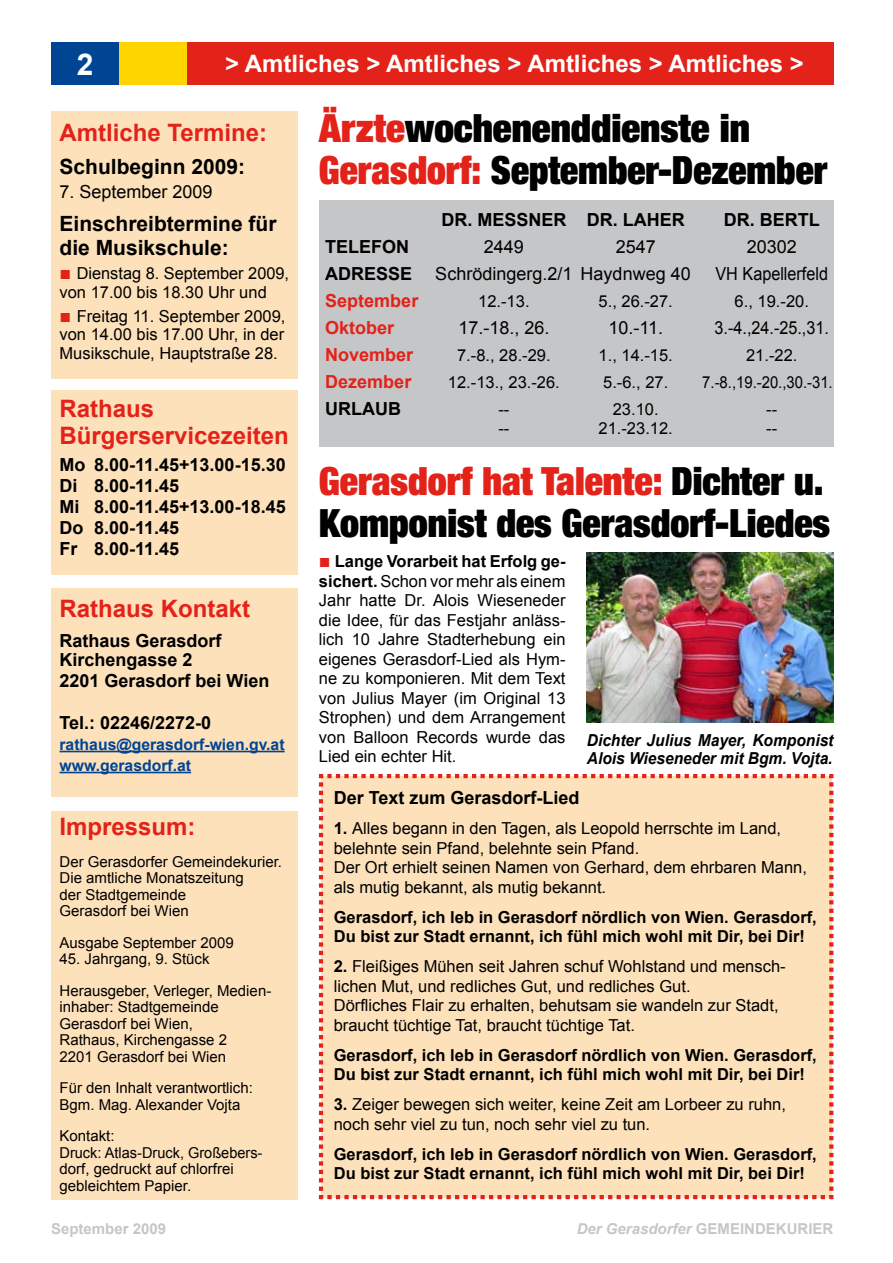
<style>
.page{position:relative;width:893px;height:1263px;background:#fff}
.page>*{position:absolute;margin:0;border:0;box-sizing:border-box;transform-origin:0 0}
.t1{font:900 expanded 39px/42px "Helvetica Neue";color:#000}
.t2{font:700 30px "Arial";color:#fff}
.t3{font:700 24px/27px "Arial";color:#e32219}
.t4{font:700 24px "Arial";color:#fff}
.t5{font:700 21px/24px "Arial";color:#000}
.t6{font:700 18px/21px "Arial";color:#000}
.t7{font:18px "Arial";color:#000}
.t8{font:700 18px "Arial";color:#e32219}
.t9{font:18px "Arial";color:#000;scale:.9 1}
.t10{font:16.5px/19.5px "Arial";color:#000}
.t11{font:700 16.5px/19.5px "Arial";color:#000}
.t12{font:italic 700 16.5px/18.8px "Arial";color:#000;scale:.94 1}
.t13{font:16.5px "Arial";color:#000;scale:.9 1}
.t14{font:700 15.75px/21px "Arial";color:#004494}
.t15{font:15px/16.5px "Arial";color:#000}
.t16{font:italic 700 15px "Arial";color:#c5c6c8}
.t17{font:700 15px "Arial";color:#c5c6c8}
.s1{font-size:19.5px;color:#e32219}
.s2{color:#e32219}
.s3{font-weight:700}
.s4{font-style:normal}
</style>
<div class="page">
<div style="left:51px;top:43px;width:68px;height:42px;background:#004494"></div>
<div style="left:119px;top:43px;width:68px;height:42px;background:#ffd500"></div>
<div style="left:187px;top:43px;width:646px;height:42px;background:#e32219"></div>
<div style="left:51px;top:811px;width:247px;height:388px;background:#fde1bb"></div>
<div style="left:51px;top:111px;width:247px;height:267px;background:#fde1bb"></div>
<div style="left:51px;top:390px;width:247px;height:185px;background:#fde1bb"></div>
<div style="left:319px;top:200px;width:514px;height:246px;background:#c5c6c8"></div>
<div style="left:51px;top:588px;width:247px;height:209px;background:#fde1bb"></div>
<hr style="left:60px;top:751px;width:225px;height:1px;background:#004494">
<hr style="left:60px;top:772px;width:131px;height:1px;background:#004494">
<div style="left:318px;top:774px;width:516px;height:426px;background:#fde1bb"></div>
<img style="left:587px;top:553px;width:246px;height:170px">
<h2 class="t2" style="left:77px;top:44px;width:18px">2</h2>
<h3 class="t4" style="left:225px;top:48px;width:580px">&gt; Amtliches &gt; Amtliches &gt; Amtliches &gt; Amtliches &gt;</h3>
<h3 class="t3" style="left:60px;top:120px;width:209px">Amtliche Termine:</h3>
<p class="t5" style="left:60px;top:155px;width:187px">Schulbeginn 2009:</p>
<p class="t7" style="left:60px;top:180px;width:155px">7. September 2009</p>
<p class="t5" style="left:60px;top:212px;width:219px">Einschreibtermine für die Musikschule:</p>
<p class="t10" style="left:60px;top:264px;width:231px;line-height:18.8px"><span class="s1">■</span> Dienstag 8. September 2009, von 17.00 bis 18.30 Uhr und</p>
<p class="t10" style="left:60px;top:307px;width:228px;line-height:18.8px;text-align:justify"><span class="s1">■</span> Freitag 11. September 2009, von 14.00 bis 17.00 Uhr, in der Musikschule, Hauptstraße 28.</p>
<h3 class="t3" style="left:60px;top:396px;width:231px">Rathaus<br>Bürgerservicezeiten</h3>
<p class="t6" style="left:60px;top:455px;width:228px">Mo 8.00-11.45+13.00-15.30<br>Di 8.00-11.45<br>Mi 8.00-11.45+13.00-18.45<br>Do 8.00-11.45<br>Fr 8.00-11.45</p>
<h3 class="t3" style="left:60px;top:596px;width:192px">Rathaus Kontakt</h3>
<p class="t6" style="left:60px;top:632px;width:164px;line-height:18.8px">Rathaus Gerasdorf<br>Kirchengasse 2</p>
<p class="t6" style="left:60px;top:671px;width:211px">2201 Gerasdorf bei Wien</p>
<p class="t6" style="left:60px;top:713px;width:153px">Tel.: 02246/2272-0</p>
<p class="t14" style="left:60px;top:734px;width:227px">rathaus@gerasdorf-wien.gv.at www.gerasdorf.at</p>
<h3 class="t3" style="left:60px;top:814px;width:138px">Impressum:</h3>
<p class="t15" style="left:60px;top:853px;width:224px">Der Gerasdorfer Gemeindekurier.<br>Die amtliche Monatszeitung<br>der Stadtgemeinde<br>Gerasdorf bei Wien</p>
<p class="t15" style="left:60px;top:934px;width:176px">Ausgabe September 2009</p>
<p class="t15" style="left:60px;top:943px;width:213px;line-height:31.5px">45. Jahrgang, 9. Stück<br>Herausgeber, Verleger, Medien-</p>
<p class="t15" style="left:60px;top:999px;width:169px">inhaber: Stadtgemeinde<br>Gerasdorf bei Wien,<br>Rathaus, Kirchengasse 2<br>2201 Gerasdorf bei Wien</p>
<p class="t15" style="left:60px;top:1080px;width:195px">Für den Inhalt verantwortlich:<br>Bgm. Mag. Alexander Vojta</p>
<p class="t15" style="left:60px;top:1128px;width:204px">Kontakt:<br>Druck: Atlas-Druck, Großebers&shy;dorf, gedruckt auf chlorfrei gebleichtem Papier.</p>
<p class="t17" style="left:51px;top:1218px;width:117px">September 2009</p>
<h1 class="t1" style="left:319px;top:106px;width:510px"><span class="s2">Ärzte</span>wochenenddienste in<br><span class="s2">Gerasdorf:</span> September-Dezember</h1>
<p class="t6" style="left:441px;top:209px;width:101px">DR. MESSNER</p>
<p class="t6" style="left:587px;top:209px;width:92px">DR. LAHERDR</p>
<p class="t6" style="left:750px;top:209px;width:72px">. BERTL</p>
<p class="t6" style="left:325px;top:236px;width:83px">TELEFON</p>
<p class="t7" style="left:484px;top:235px;width:42px">2449</p>
<p class="t7" style="left:616px;top:235px;width:42px">2547</p>
<p class="t7" style="left:747px;top:235px;width:52px">20302</p>
<p class="t6" style="left:325px;top:263px;width:26px">ADRE</p>
<p class="t6" style="left:376px;top:263px;width:35px">SSE</p>
<p class="t7" style="left:435px;top:262px;width:257px">Schrödingerg.2/1 Haydnweg 40</p>
<p class="t9" style="left:715px;top:262px;width:127px">VH Kapellerfeld</p>
<p class="t8" style="left:325px;top:289px;width:95px">September</p>
<p class="t10" style="left:478px;top:291px;width:53px">12.-13.</p>
<p class="t10" style="left:599px;top:291px;width:76px">5., 26.-27.</p>
<p class="t10" style="left:735px;top:291px;width:76px">6., 19.-20.</p>
<p class="t8" style="left:325px;top:316px;width:71px">Oktober</p>
<p class="t7" style="left:458px;top:316px;width:93px">17.-18., 26.</p>
<p class="t7" style="left:608px;top:316px;width:56px">10.-11.</p>
<p class="t9" style="left:715px;top:316px;width:129px">3.-4.,24.-25.,31.</p>
<p class="t8" style="left:325px;top:343px;width:90px">November</p>
<p class="t10" style="left:457px;top:345px;width:95px">7.-8., 28.-29.</p>
<p class="t10" style="left:599px;top:345px;width:76px">1., 14.-15.</p>
<p class="t10" style="left:746px;top:345px;width:53px">21.-22.</p>
<p class="t8" style="left:325px;top:370px;width:88px">Dezember</p>
<p class="t10" style="left:448px;top:372px;width:113px">12.-13., 23.-26.</p>
<p class="t10" style="left:603px;top:372px;width:67px">5.-6., 27.</p>
<p class="t13" style="left:702px;top:371px;width:146px">7.-8.,19.-20.,30.-31.</p>
<p class="t6" style="left:325px;top:398px;width:77px">URLAUB</p>
<p class="t10" style="left:498px;top:399px;width:12px">--</p>
<p class="t10" style="left:613px;top:399px;width:47px">23.10.</p>
<p class="t10" style="left:766px;top:399px;width:12px">--</p>
<p class="t10" style="left:498px;top:418px;width:12px">--</p>
<p class="t10" style="left:599px;top:418px;width:76px">21.-23.12.</p>
<p class="t10" style="left:766px;top:418px;width:12px">--</p>
<h1 class="t1" style="left:319px;top:459px;width:513px"><span class="s2">Gerasdorf hat Talente:</span> Dichter u.<br>Komponist des Gerasdorf-Liedes</h1>
<p class="t10" style="left:319px;top:552px;width:248px;text-align:justify"><span class="s1">■</span> <span class="s3">Lange Vorarbeit hat Erfolg ge&shy;sichert.</span> Schon vor mehr als einem Jahr hatte Dr. Alois Wieseneder die Idee, für das Festjahr anläss&shy;lich 10 Jahre Stadterhebung ein eigenes Gerasdorf-Lied als Hym&shy;ne zu komponieren. Mit dem Text von Julius Mayer (im Original 13<br>Strophen) und dem Arrangement von Balloon Records wurde das Lied ein echter Hit.</p>
<p class="t12" style="left:587px;top:731px;width:264px">Dichter Julius Mayer, Komponist<br>Alois Wieseneder mit Bgm. Vojta.</p>
<p class="t6" style="left:334px;top:788px;width:247px">Der Text zum Gerasdorf-Lied</p>
<p class="t10" style="left:334px;top:819px;width:475px"><span class="s3">1.</span> Alles begann in den Tagen, als Leopold herrschte im Land, belehnte sein Pfand, belehnte sein Pfand.<br>Der Ort erhielt seinen Namen von Gerhard, dem ehrbaren Mann, als mutig bekannt, als mutig bekannt.</p>
<p class="t11" style="left:334px;top:907px;width:485px">Gerasdorf, ich leb in Gerasdorf nördlich von Wien. Gerasdorf,<br>Du bist zur Stadt ernannt, ich fühl mich wohl mit Dir, bei Dir!</p>
<p class="t10" style="left:334px;top:957px;width:453px"><span class="s3">2.</span> Fleißiges Mühen seit Jahren schuf Wohlstand und mensch&shy;lichen Mut, und redliches Gut, und redliches Gut.<br>Dörfliches Flair zu erhalten, behutsam sie wandeln zur Stadt, braucht tüchtige Tat, braucht tüchtige Tat.</p>
<p class="t11" style="left:334px;top:1046px;width:485px">Gerasdorf, ich leb in Gerasdorf nördlich von Wien. Gerasdorf,<br>Du bist zur Stadt ernannt, ich fühl mich wohl mit Dir, bei Dir!</p>
<p class="t10" style="left:334px;top:1095px;width:454px"><span class="s3">3.</span> Zeiger bewegen sich weiter, keine Zeit am Lorbeer zu ruhn, noch sehr viel zu tun, noch sehr viel zu tun.</p>
<p class="t11" style="left:334px;top:1145px;width:485px">Gerasdorf, ich leb in Gerasdorf nördlich von Wien. Gerasdorf,<br>Du bist zur Stadt ernannt, ich fühl mich wohl mit Dir, bei Dir!</p>
<p class="t16" style="left:577px;top:1218px;width:258px">Der Gerasdorfer <span class="s4">Gemeindekurier</span></p>
</div>
